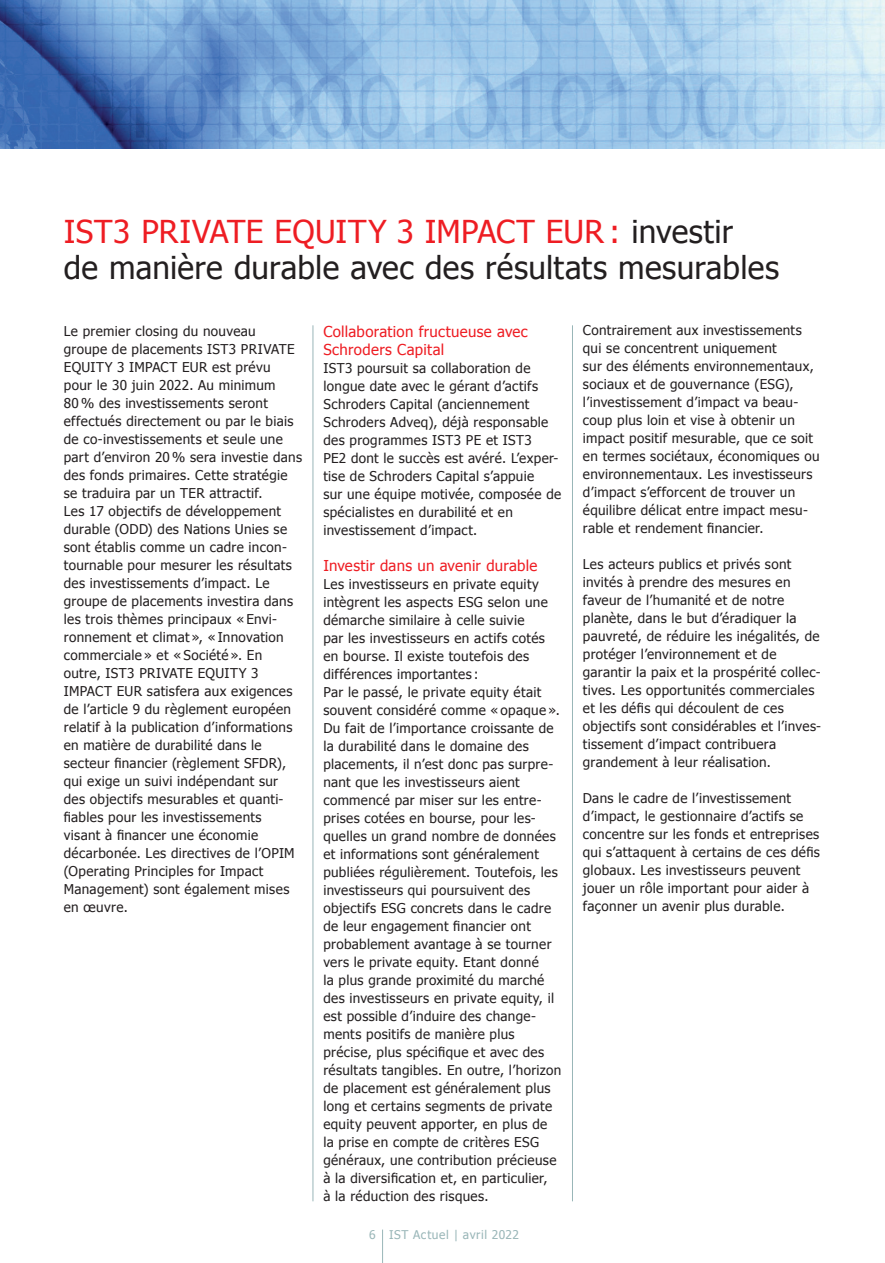
<style>
.page{position:relative;width:885px;height:1263px;background:#fff}
.page>*{position:absolute;margin:0;border:0;box-sizing:border-box;transform-origin:0 0}
.t1{font:31.5px/36px "Tahoma";letter-spacing:.01em;color:#231f20}
.t2{font:15px/18px "Tahoma";letter-spacing:.02em;color:#ee1d23}
.t3{font:13.5px/18px "Tahoma";letter-spacing:.025em;color:#231f20}
.t4{font:12px "Tahoma";letter-spacing:.045em;color:#99b6b8}
.s1{color:#ee1d23}
</style>
<div class="page">
<hr style="left:382px;top:1229px;width:1px;height:34px;background:#99b6b8">
<hr style="left:312px;top:325px;width:1px;height:876px;background:#99b6b8">
<hr style="left:572px;top:325px;width:1px;height:876px;background:#99b6b8">
<img style="left:0;top:0;width:884px;height:149px">
<h1 class="t1" style="left:64px;top:212px;width:716px"><span class="s1">IST3 PRIVATE EQUITY 3 IMPACT EUR :</span> investir<br>de manière durable avec des résultats mesurables</h1>
<p class="t3" style="left:64px;top:321px;width:240px">Le premier closing du nouveau groupe de placements IST3 PRIVATE EQUITY 3 IMPACT EUR est prévu pour le 30 juin 2022. Au minimum<br>80 % des investissements seront effectués directement ou par le biais de co-investissements et seule une part d’environ 20 % sera investie dans des fonds primaires. Cette stratégie se traduira par un TER attractif.<br>Les 17 objectifs de développement durable (ODD) des Nations Unies se sont établis comme un cadre incon&shy;tournable pour mesurer les résultats des investissements d’impact. Le groupe de placements investira dans les trois thèmes principaux « Envi&shy;ronnement et climat », « Innovation commerciale » et « Société ». En outre, IST3 PRIVATE EQUITY 3<br>IMPACT EUR satisfera aux exigences de l’article 9 du règlement européen relatif à la publication d’informations en matière de durabilité dans le secteur financier (règlement SFDR), qui exige un suivi indépendant sur des objectifs mesurables et quanti&shy;fiables pour les investissements<br>visant à financer une économie décarbonée. Les directives de l’OPIM (Operating Principles for Impact Management) sont également mises en œuvre.</p>
<p class="t2" style="left:323px;top:322px;width:206px">Collaboration fructueuse avec<br>Schroders Capital</p>
<p class="t3" style="left:323px;top:358px;width:239px">IST3 poursuit sa collaboration de longue date avec le gérant d’actifs Schroders Capital (anciennement Schroders Adveq), déjà responsable des programmes IST3 PE et IST3<br>PE2 dont le succès est avéré. L’exper&shy;tise de Schroders Capital s’appuie<br>sur une équipe motivée, composée de spécialistes en durabilité et en investissement d’impact.</p>
<p class="t2" style="left:323px;top:556px;width:215px">Investir dans un avenir durable</p>
<p class="t3" style="left:323px;top:574px;width:239px">Les investisseurs en private equity intègrent les aspects ESG selon une démarche similaire à celle suivie<br>par les investisseurs en actifs cotés en bourse. Il existe toutefois des différences importantes :<br>Par le passé, le private equity était souvent considéré comme « opaque ».<br>Du fait de l’importance croissante de la durabilité dans le domaine des placements, il n’est donc pas surpre&shy;nant que les investisseurs aient commencé par miser sur les entre&shy;prises cotées en bourse, pour les&shy;quelles un grand nombre de données et informations sont généralement publiées régulièrement. Toutefois, les investisseurs qui poursuivent des objectifs ESG concrets dans le cadre de leur engagement financier ont probablement avantage à se tourner vers le private equity. Etant donné<br>la plus grande proximité du marché des investisseurs en private equity, il est possible d’induire des change&shy;ments positifs de manière plus précise, plus spécifique et avec des résultats tangibles. En outre, l’horizon de placement est généralement plus long et certains segments de private equity peuvent apporter, en plus de<br>la prise en compte de critères ESG généraux, une contribution précieuse à la diversification et, en particulier,<br>à la réduction des risques.</p>
<p class="t4" style="left:369px;top:1227px;width:151px">6 IST Actuel | avril 2022</p>
<p class="t3" style="left:583px;top:321px;width:238px">Contrairement aux investissements qui se concentrent uniquement<br>sur des éléments environnementaux, sociaux et de gouvernance (ESG), l’investissement d’impact va beau&shy;coup plus loin et vise à obtenir un impact positif mesurable, que ce soit en termes sociétaux, économiques ou environnementaux. Les investisseurs d’impact s’efforcent de trouver un équilibre délicat entre impact mesu&shy;rable et rendement financier.</p>
<p class="t3" style="left:583px;top:555px;width:240px">Les acteurs publics et privés sont invités à prendre des mesures en faveur de l’humanité et de notre planète, dans le but d’éradiquer la pauvreté, de réduire les inégalités, de protéger l’environnement et de garantir la paix et la prospérité collec&shy;tives. Les opportunités commerciales et les défis qui découlent de ces objectifs sont considérables et l’inves&shy;tissement d’impact contribuera grandement à leur réalisation.</p>
<p class="t3" style="left:583px;top:789px;width:238px">Dans le cadre de l’investissement d’impact, le gestionnaire d’actifs se concentre sur les fonds et entreprises qui s’attaquent à certains de ces défis globaux. Les investisseurs peuvent jouer un rôle important pour aider à façonner un avenir plus durable.</p>
</div>
